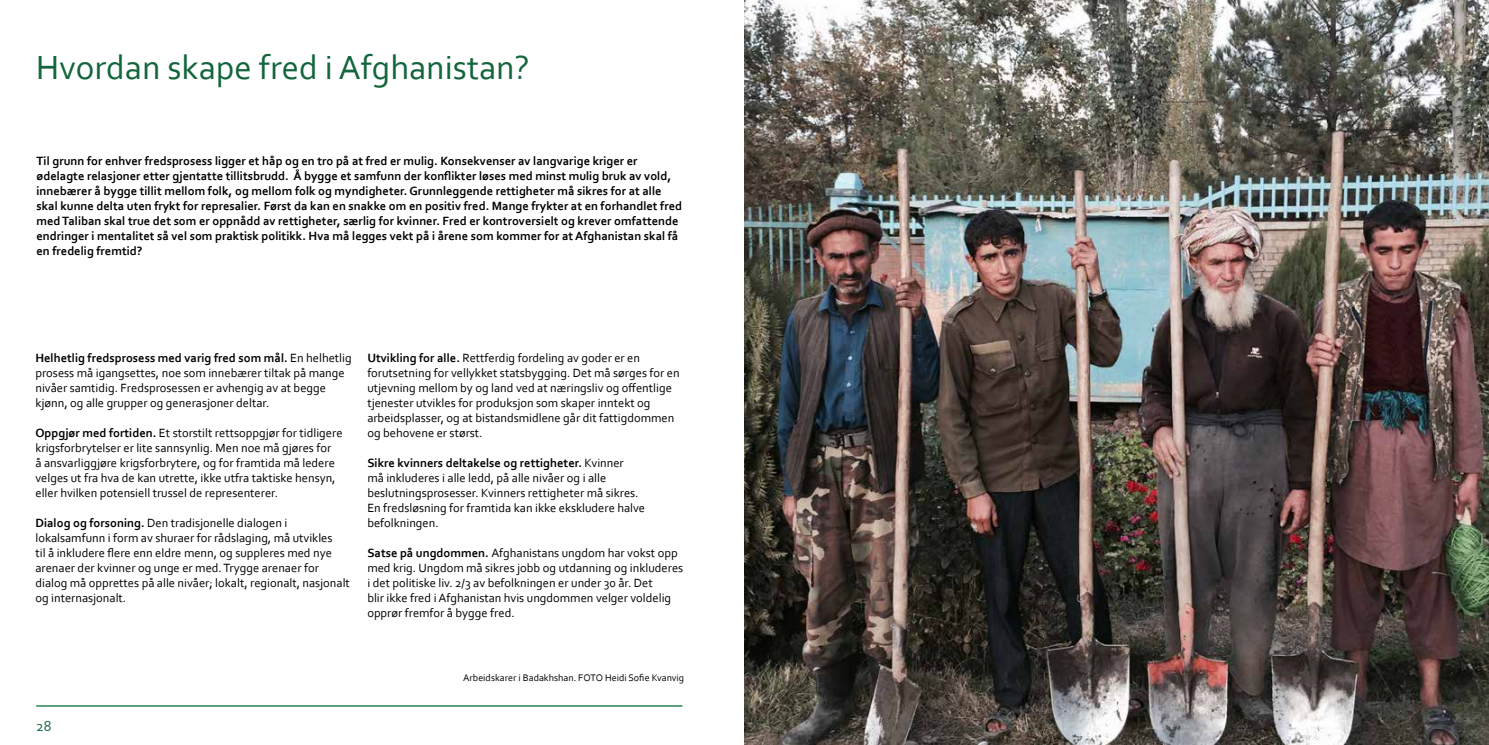
<style>
.page{position:relative;width:1489px;height:745px;background:#fff}
.page>*{position:absolute;margin:0;border:0;box-sizing:border-box;transform-origin:0 0}
.t1{font:35px "Corbel";color:#13653c}
.t2{font:15px "Corbel";color:#13653c}
.t3{font:12.5px/15px "Corbel";color:#000}
.t4{font:700 12.5px/15px "Corbel";color:#000}
.t5{font:10px "Corbel";color:#000}
.s1{font-weight:700}
</style>
<div class="page">
<hr style="left:36px;top:704px;width:646px;height:2px;background:#006838">
<img style="left:744px;top:0;width:744px;height:744px">
<h1 class="t1" style="left:36px;top:46px;width:495px">Hvordan skape fred i Afghanistan?</h1>
<p class="t4" style="left:36px;top:152px;width:647px">Til grunn for enhver fredsprosess ligger et håp og en tro på at fred er mulig. Konsekvenser av langvarige kriger er ødelagte relasjoner etter gjentatte tillitsbrudd. Å bygge et samfunn der konflikter løses med minst mulig bruk av vold, innebærer å bygge tillit mellom folk, og mellom folk og myndigheter. Grunnleggende rettigheter må sikres for at alle skal kunne delta uten frykt for represalier. Først da kan en snakke om en positiv fred. Mange frykter at en forhandlet fred med Taliban skal true det som er oppnådd av rettigheter, særlig for kvinner. Fred er kontroversielt og krever omfattende endringer i mentalitet så vel som praktisk politikk. Hva må legges vekt på i årene som kommer for at Afghanistan skal få en fredelig fremtid?</p>
<p class="t3" style="left:35px;top:349px;width:318px"><span class="s1">Helhetlig fredsprosess med varig fred som mål.</span> En helhetlig prosess må igangsettes, noe som innebærer tiltak på mange nivåer samtidig. Fredsprosessen er avhengig av at begge kjønn, og alle grupper og generasjoner deltar.</p>
<p class="t3" style="left:35px;top:424px;width:308px"><span class="s1">Oppgjør med fortiden.</span> Et storstilt rettsoppgjør for tidligere krigsforbrytelser er lite sannsynlig. Men noe må gjøres for<br>å ansvarliggjøre krigsforbrytere, og for framtida må ledere velges ut fra hva de kan utrette, ikke utfra taktiske hensyn, eller hvilken potensiell trussel de representerer.</p>
<p class="t3" style="left:35px;top:514px;width:316px"><span class="s1">Dialog og forsoning.</span> Den tradisjonelle dialogen i lokalsamfunn i form av shuraer for rådslaging, må utvikles<br>til å inkludere flere enn eldre menn, og suppleres med nye arenaer der kvinner og unge er med. Trygge arenaer for dialog må opprettes på alle nivåer; lokalt, regionalt, nasjonalt og internasjonalt.</p>
<p class="t3" style="left:367px;top:349px;width:314px"><span class="s1">Utvikling for alle.</span> Rettferdig fordeling av goder er en forutsetning for vellykket statsbygging. Det må sørges for en utjevning mellom by og land ved at næringsliv og offentlige tjenester utvikles for produksjon som skaper inntekt og arbeidsplasser, og at bistandsmidlene går dit fattigdommen og behovene er størst.</p>
<p class="t3" style="left:367px;top:454px;width:279px"><span class="s1">Sikre kvinners deltakelse og rettigheter.</span> Kvinner<br>må inkluderes i alle ledd, på alle nivåer og i alle beslutningsprosesser. Kvinners rettigheter må sikres.<br>En fredsløsning for framtida kan ikke ekskludere halve befolkningen.</p>
<p class="t3" style="left:367px;top:544px;width:317px"><span class="s1">Satse på ungdommen.</span> Afghanistans ungdom har vokst opp med krig. Ungdom må sikres jobb og utdanning og inkluderes i det politiske liv. 2/3 av befolkningen er under 30 år. Det<br>blir ikke fred i Afghanistan hvis ungdommen velger voldelig opprør fremfor å bygge fred.</p>
<p class="t2" style="left:36px;top:716px;width:17px">28</p>
<p class="t5" style="left:463px;top:671px;width:222px">Arbeidskarer i Badakhshan. FOTO Heidi Sofie Kvanvig</p>
</div>
